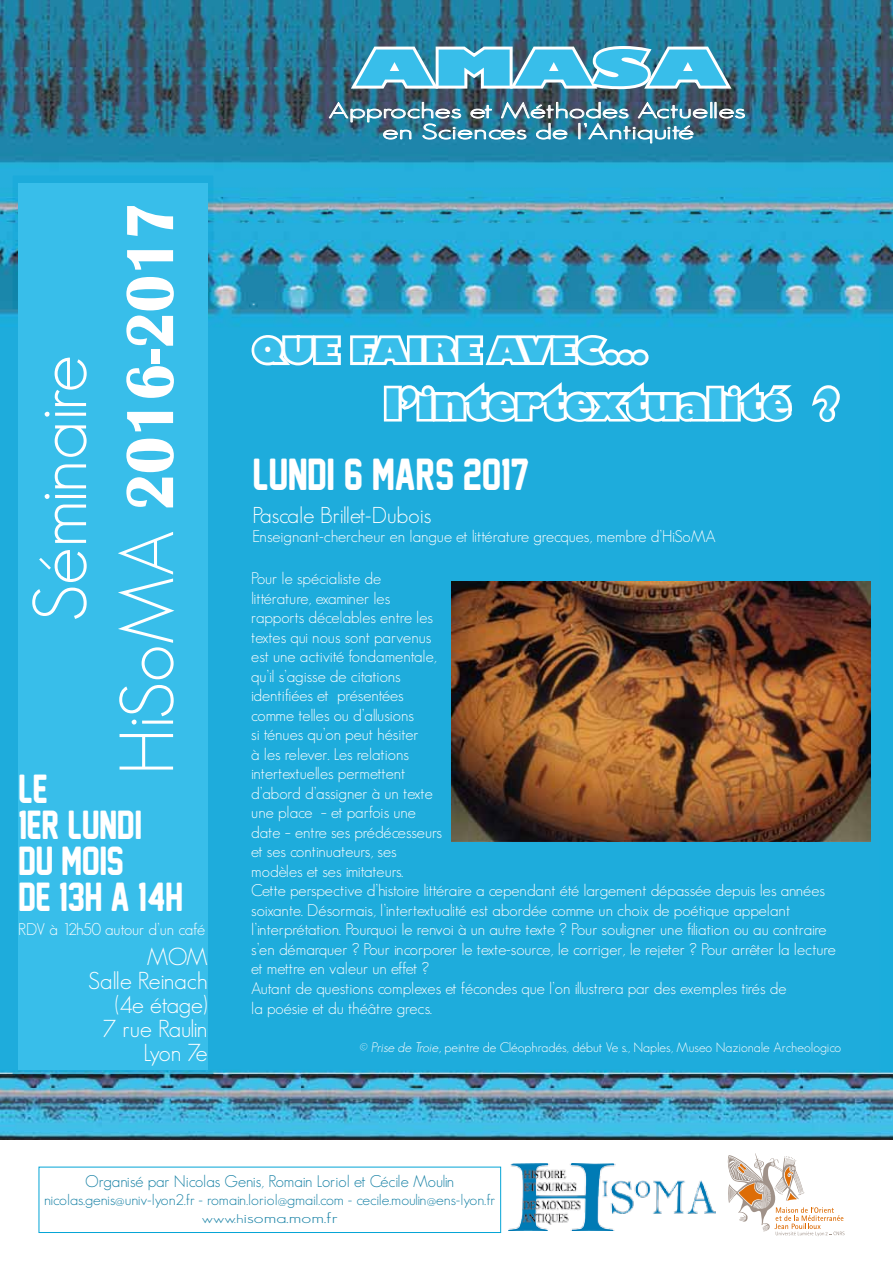
<style>
.page{position:relative;width:893px;height:1263px;background:#fff}
.page>*{position:absolute;margin:0;border:0;box-sizing:border-box;transform-origin:0 0}
.t1{font:300 75px "Geosans";letter-spacing:-.025em;color:#fff}
.t2{font:700 69px "Britannic";color:#fff;scale:.87 1}
.t3{font:800 48.3px "Gill Sans";color:#38beea;scale:1.61 1}
.t4{font:40.95px "New Athletic M54";color:#fff;scale:.92 1}
.t5{font:800 40.05px "Gill Sans";color:#38beea}
.t6{font:37.05px/36px "New Athletic M54";color:#fff;scale:.92 1}
.t7{font:800 31.8px "Gill Sans";color:#38beea;scale:1.11 1}
.t8{font:300 24px/24px "Geosans";letter-spacing:-.015em;color:#fff;text-align:right}
.t9{font:300 22.5px "Geosans";color:#fff}
.t10{font:300 21px/21px "Geosans";color:#fff;text-align:center;scale:1.55 1}
.t11{font:300 16.5px/19.5px "Geosans";color:#fff}
.t12{font:300 16.5px "Geosans";color:#1781a5}
.t13{font:300 15px "Geosans";color:#1781a5;scale:1.05 1}
.t14{font:300 14.4px "Geosans";color:#1781a5;scale:1.37 1}
.t15{font:300 13.5px "Geosans";color:#fff}
.s1{font-family:"Geosans";font-weight:300;font-size:75px}
.s2{font-style:italic}
.s3{font-size:12px}
</style>
<div class="page">
<img style="left:0;top:0;width:893px;height:1140px">
<div style="left:18px;top:183px;width:190px;height:611px;background:#38beea"></div>
<img style="left:509px;top:1163px;width:207px;height:67px">
<svg style="left:727px;top:1153px;width:117px;height:83px"></svg>
<div style="left:18px;top:943px;width:190px;height:127px;background:#38beea"></div>
<svg style="left:247px;top:331px;width:406px;height:39px"></svg>
<img style="left:328px;top:101px;width:417px;height:43px">
<img style="left:346px;top:43px;width:391px;height:49px">
<div style="left:384px;top:386px;width:18px;height:35px;border:6px solid #fff"></div>
<svg style="left:394px;top:376px;width:317px;height:53px"></svg>
<div style="left:706px;top:386px;width:18px;height:35px;border:6px solid #fff"></div>
<svg style="left:720px;top:376px;width:80px;height:50px"></svg>
<svg style="left:808px;top:381px;width:36px;height:46px"></svg>
<div style="left:18px;top:775px;width:190px;height:148px;background:#38beea"></div>
<div style="left:18px;top:920px;width:190px;height:24px;background:#38beea"></div>
<div style="left:39px;top:1167px;width:462px;height:66px;border:1px solid #04a4d6"></div>
<img style="left:452px;top:581px;width:418px;height:261px">
<h3 class="t3" style="left:356px;top:38px;width:232px">AMASA</h3>
<h1 class="t1" style="left:18px;top:622px;width:268px;rotate:-90deg">Séminaire</h1>
<h2 class="t2" style="left:111px;top:775px;width:660px;rotate:-90deg"><span class="s1">HiSoMA</span> 2016-2017</h2>
<h3 class="t6" style="left:18px;top:772px;width:180px">LE<br>1ER LUNDI<br>DU MOIS<br>DE 13H A 14H</h3>
<p class="t11" style="left:18px;top:919px;width:189px">RDV à 12h50 autour d’un café</p>
<h3 class="t8" style="left:88px;top:945px;width:121px">MOM<br>Salle Reinach (4e étage)<br>7 rue Raulin<br>Lyon 7e</h3>
<p class="t10" style="left:328px;top:100px;width:271px">Approches et Méthodes Actuelles en Sciences de l’Antiquité</p>
<h3 class="t7" style="left:253px;top:330px;width:357px">QUE FAIRE AVEC...</h3>
<h3 class="t5" style="left:385px;top:379px;width:456px">l’intertextualité ?</h3>
<h3 class="t4" style="left:253px;top:452px;width:302px">LUNDI 6 MARS 2017</h3>
<h3 class="t9" style="left:252px;top:502px;width:180px">Pascale Brillet-Dubois</h3>
<p class="t11" style="left:252px;top:527px;width:465px">Enseignant-chercheur en langue et littérature grecques, membre d’HiSoMA</p>
<p class="t11" style="left:251px;top:569px;width:586px">Pour le spécialiste de<br>littérature, examiner les<br>rapports décelables entre les<br>textes qui nous sont parvenus<br>est une activité fondamentale,<br>qu’il s’agisse de citations<br>identifiées et présentées<br>comme telles ou d’allusions<br>si ténues qu’on peut hésiter<br>à les relever. Les relations<br>intertextuelles permettent<br>d’abord d’assigner à un texte<br>une place – et parfois une<br>date – entre ses prédécesseurs<br>et ses continuateurs, ses<br>modèles et ses imitateurs.<br>Cette perspective d’histoire littéraire a cependant été largement dépassée depuis les années soixante. Désormais, l’intertextualité est abordée comme un choix de poétique appelant l’interprétation. Pourquoi le renvoi à un autre texte ? Pour souligner une filiation ou au contraire s’en démarquer ? Pour incorporer le texte-source, le corriger, le rejeter ? Pour arrêter la lecture et mettre en valeur un effet ?<br>Autant de questions complexes et fécondes que l’on illustrera par des exemples tirés de<br>la poésie et du théâtre grecs.</p>
<p class="t15" style="left:360px;top:1040px;width:483px"><span class="s2">© Prise de Troie,</span> peintre de Cléophradés, début Ve s., Naples, Museo Nazionale Archeologico</p>
<p class="t12" style="left:85px;top:1172px;width:371px">Organisé par Nicolas Genis, Romain Loriol et Cécile Moulin</p>
<p class="t13" style="left:44px;top:1191px;width:431px">nicolas.genis@univ-lyon2.fr - romain.loriol@gmail.com - cecile.moulin@ens-lyon.fr</p>
<p class="t14" style="left:202px;top:1209px;width:101px"><span class="s3">www.h</span>isoma.mom.fr</p>
</div>
